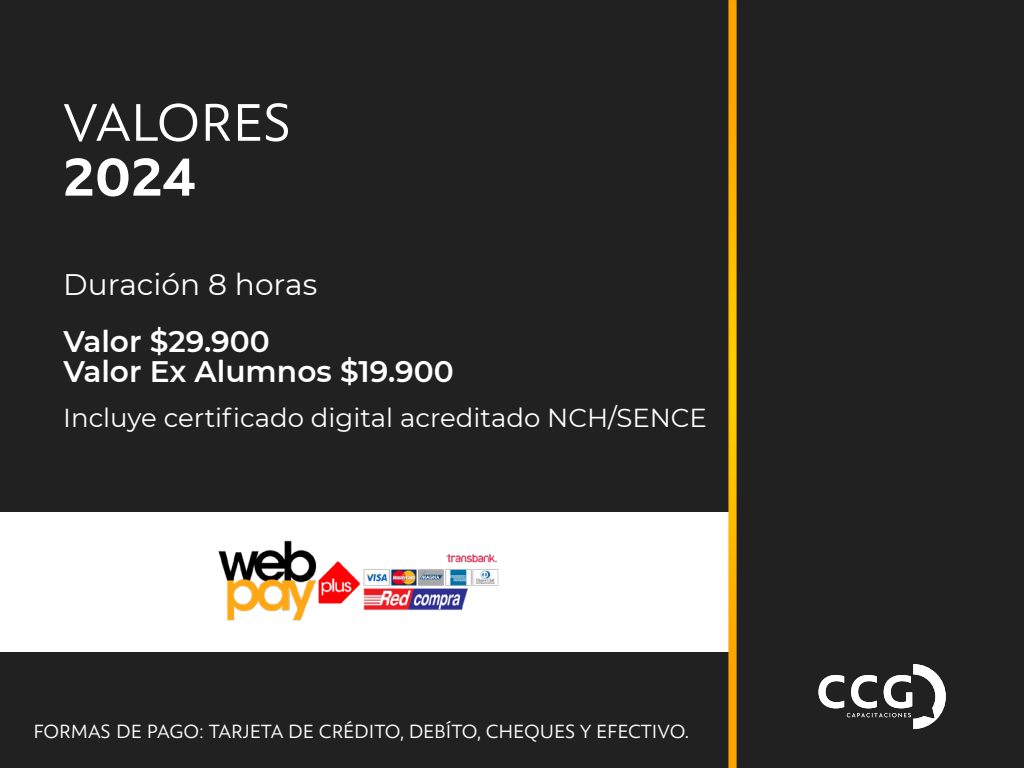
<style>
.page{position:relative;width:1024px;height:768px;background:#212121}
.page>*{position:absolute;margin:0;border:0;box-sizing:border-box;transform-origin:0 0}
.t1{font:61px "Rawson Pro";color:#fff}
.t2{font:700 61px "Rawson Pro";color:#fff}
.t3{font:600 29.7px/29.7px "Montserrat";color:#fff}
.t4{font:29.7px "Montserrat";color:#fff}
.t5{font:26px "Montserrat";color:#fff}
.t6{font:22px "Rawson Pro";color:#fff}
</style>
<div class="page">
<svg style="left:819px;top:664px;width:127px;height:65px"></svg>
<div style="left:0;top:512px;width:733px;height:140px;background:#fff"></div>
<img style="left:218px;top:540px;width:281px;height:81px">
<svg style="left:728px;top:0;width:9px;height:768px;background:#eca705"></svg>
<h1 class="t1" style="left:63px;top:89px;width:229px">VALORES</h1>
<h1 class="t2" style="left:63px;top:141px;width:135px">2024</h1>
<h2 class="t4" style="left:63px;top:264px;width:256px">Duración 8 horas</h2>
<h2 class="t3" style="left:63px;top:326px;width:392px">Valor $29.900<br>Valor Ex Alumnos $19.900</h2>
<p class="t5" style="left:63px;top:400px;width:645px">Incluye certificado digital acreditado NCH/SENCE</p>
<p class="t6" style="left:33px;top:719px;width:657px">FORMAS DE PAGO: TARJETA DE CRÉDITO, DEBÍTO, CHEQUES Y EFECTIVO.</p>
</div>
